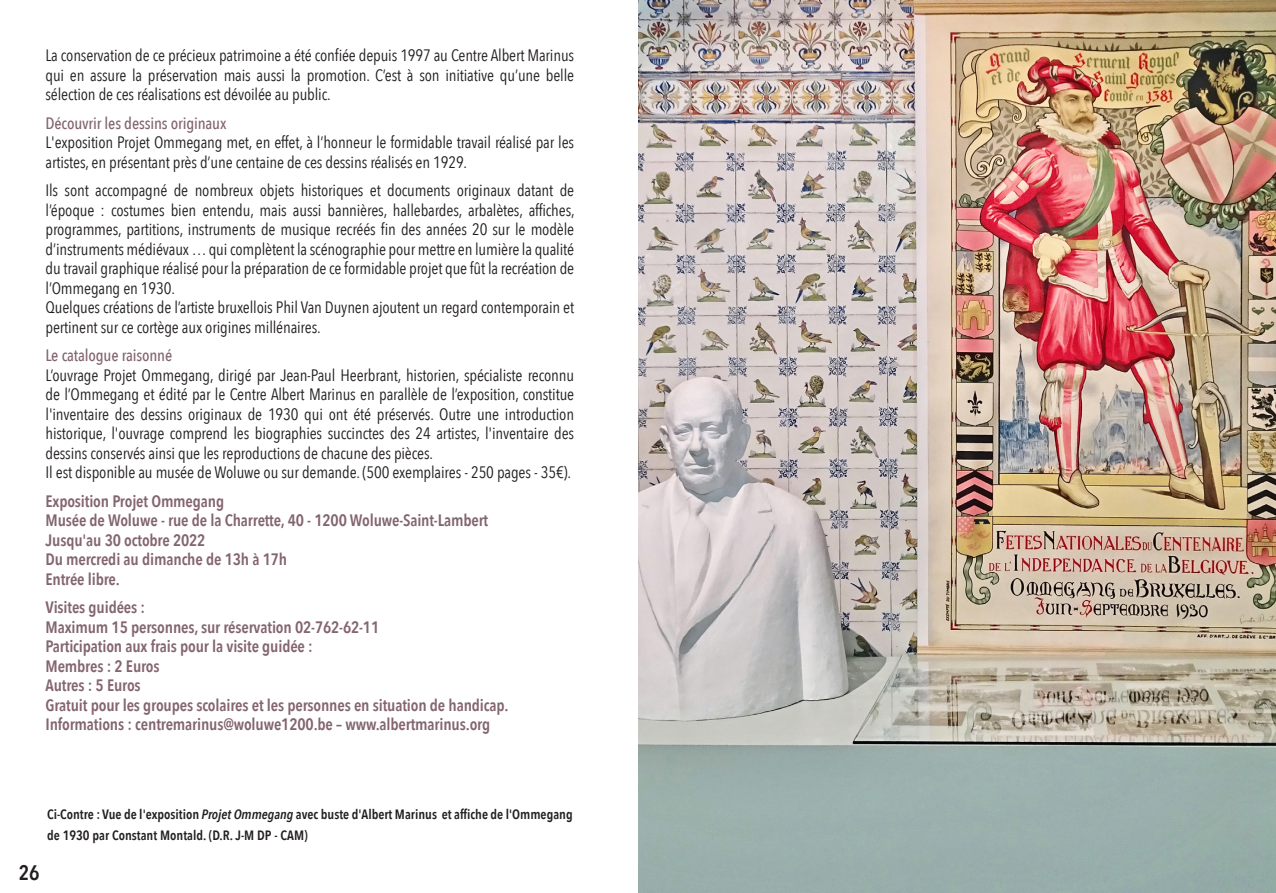
<style>
.page{position:relative;width:1276px;height:893px;background:#fff}
.page>*{position:absolute;margin:0;border:0;box-sizing:border-box;transform-origin:0 0}
.t1{font:600 21px "Avenir Next Condensed";color:#231f20}
.CorpDeTexte{font:16.5px/19.5px "Avenir Next Condensed";letter-spacing:-.01em;color:#231f20;text-align:justify}
.CorpDeTexte-2{font:600 16.5px "Avenir Next Condensed";letter-spacing:-.01em;color:#83656e}
.CorpDeTexte-3{font:500 16.5px "Avenir Next Condensed";letter-spacing:-.01em;color:#83656e}
.CorpDeTexte-4{font:600 13.5px/21px "Avenir Next Condensed";color:#231f20}
.s1{font-style:italic}
</style>
<div class="page">
<img style="left:638px;top:0;width:638px;height:893px">
<p class="CorpDeTexte" style="left:46px;top:45px;width:530px">La conservation de ce précieux patrimoine a été confiée depuis 1997 au Centre Albert Marinus qui en assure la préservation mais aussi la promotion. C’est à son initiative qu’une belle sélection de ces réalisations est dévoilée au public.</p>
<p class="CorpDeTexte-3" style="left:46px;top:113px;width:182px">Découvrir les dessins originaux</p>
<p class="CorpDeTexte" style="left:46px;top:132px;width:530px">L'exposition Projet Ommegang met, en effet, à l’honneur le formidable travail réalisé par les artistes, en présentant près d’une centaine de ces dessins réalisés en 1929.</p>
<p class="CorpDeTexte" style="left:46px;top:180px;width:530px">Ils sont accompagné de nombreux objets historiques et documents originaux datant de l’époque : costumes bien entendu, mais aussi bannières, hallebardes, arbalètes, affiches, programmes, partitions, instruments de musique recréés fin des années 20 sur le modèle d’instruments médiévaux … qui complètent la scénographie pour mettre en lumière la qualité du travail graphique réalisé pour la préparation de ce formidable projet que fût la recréation de l’Ommegang en 1930.</p>
<p class="CorpDeTexte" style="left:46px;top:297px;width:530px">Quelques créations de l’artiste bruxellois Phil Van Duynen ajoutent un regard contemporain et pertinent sur ce cortège aux origines millénaires.</p>
<p class="CorpDeTexte-3" style="left:46px;top:345px;width:128px">Le catalogue raisonné</p>
<p class="CorpDeTexte" style="left:46px;top:364px;width:530px">L’ouvrage Projet Ommegang, dirigé par Jean-Paul Heerbrant, historien, spécialiste reconnu de l’Ommegang et édité par le Centre Albert Marinus en parallèle de l’exposition, constitue l'inventaire des dessins originaux de 1930 qui ont été préservés. Outre une introduction historique, l'ouvrage comprend les biographies succinctes des 24 artistes, l'inventaire des dessins conservés ainsi que les reproductions de chacune des pièces.</p>
<p class="CorpDeTexte" style="left:46px;top:462px;width:527px">Il est disponible au musée de Woluwe ou sur demande. (500 exemplaires - 250 pages - 35€).</p>
<p class="CorpDeTexte-2" style="left:46px;top:487px;width:180px">Exposition Projet Ommegang</p>
<p class="CorpDeTexte-2" style="left:46px;top:506px;width:444px">Musée de Woluwe - rue de la Charrette, 40 - 1200 Woluwe-Saint-Lambert</p>
<p class="CorpDeTexte-2" style="left:46px;top:526px;width:161px">Jusqu'au 30 octobre 2022</p>
<p class="CorpDeTexte-2" style="left:46px;top:545px;width:243px">Du mercredi au dimanche de 13h à 17h</p>
<p class="CorpDeTexte-2" style="left:46px;top:565px;width:76px">Entrée libre.</p>
<p class="CorpDeTexte-2" style="left:46px;top:593px;width:101px">Visites guidées :</p>
<p class="CorpDeTexte-2" style="left:46px;top:613px;width:335px">Maximum 15 personnes, sur réservation 02-762-62-11</p>
<p class="CorpDeTexte-2" style="left:46px;top:632px;width:269px">Participation aux frais pour la visite guidée :</p>
<p class="CorpDeTexte-2" style="left:46px;top:652px;width:116px">Membres : 2 Euros</p>
<p class="CorpDeTexte-2" style="left:46px;top:671px;width:97px">Autres : 5 Euros</p>
<p class="CorpDeTexte-2" style="left:46px;top:691px;width:464px">Gratuit pour les groupes scolaires et les personnes en situation de handicap.</p>
<p class="CorpDeTexte-2" style="left:46px;top:710px;width:446px">Informations : centremarinus@woluwe1200.be – www.albertmarinus.org</p>
<p class="t1" style="left:19px;top:854px;width:23px">26</p>
<p class="CorpDeTexte-4" style="left:47px;top:804px;width:527px">Ci-Contre : Vue de l'exposition <span class="s1">Projet Ommegang</span> avec buste d'Albert Marinus et affiche de l'Ommegang de 1930 par Constant Montald. (D.R. J-M DP - CAM)</p>
</div>
